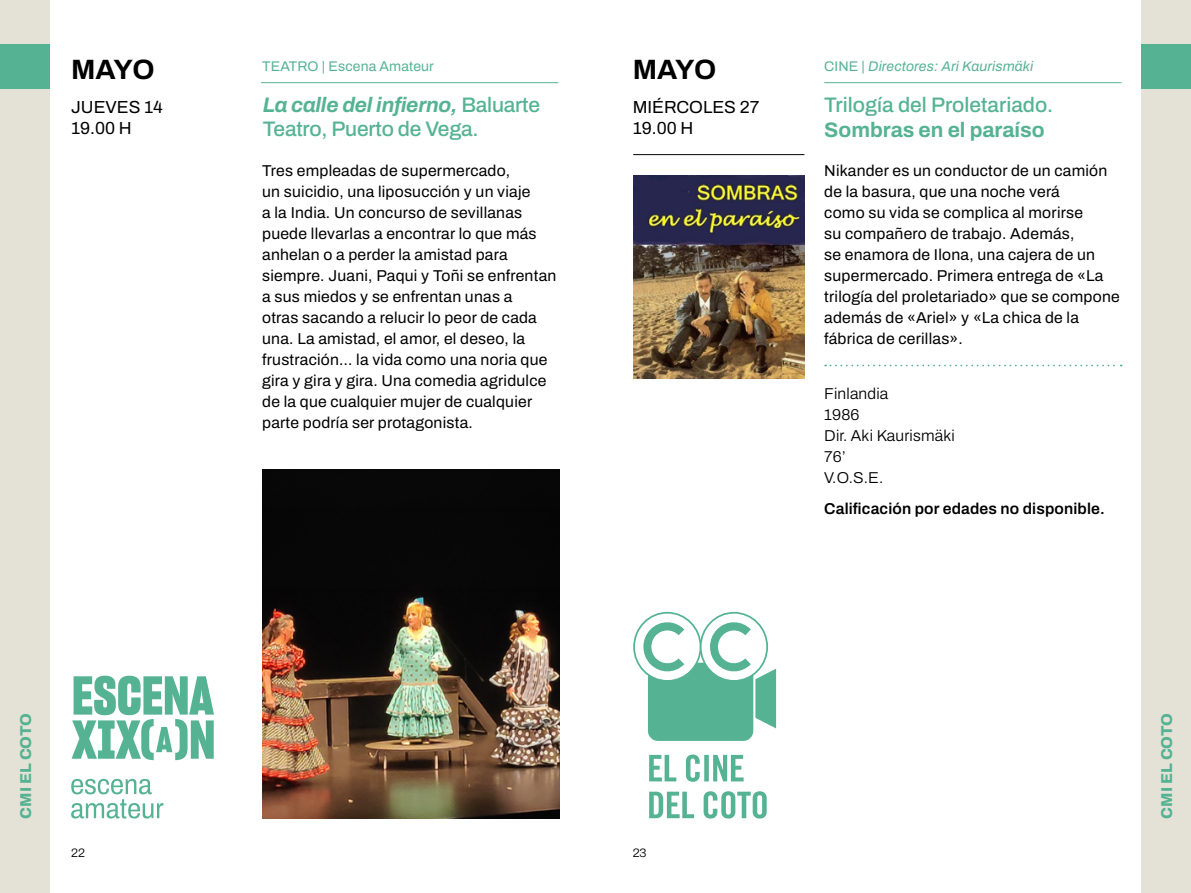
<style>
.page{position:relative;width:1191px;height:893px;background:#fff}
.page>*{position:absolute;margin:0;border:0;box-sizing:border-box;transform-origin:0 0}
.t1{font:700 28px "Archivo";letter-spacing:-.02em;color:#000}
.t2{font:500 21px/24.5px "Archivo";color:#55b393}
.t3{font:700 21px "Archivo";color:#55b393}
.t4{font:17.5px/21px "Archivo";color:#000}
.t5{font:15.75px/21px "Archivo";letter-spacing:.015em;color:#000}
.t6{font:300 15.75px/21px "Archivo";letter-spacing:.01em;color:#000}
.t7{font:600 15.75px "Archivo";letter-spacing:.01em;color:#000}
.t8{font:800 15.75px "Archivo";color:#55b393}
.t9{font:italic 14px "Archivo";letter-spacing:.01em;color:#55b393}
.t10{font:14px "Archivo";letter-spacing:.01em;color:#55b393}
.t11{font:300 12.25px "Archivo";color:#000}
.s1{font-style:normal}
.s2{font-weight:700;font-style:italic}
</style>
<div class="page">
<hr style="left:261px;top:82px;width:297px;height:1px;background:#55b393">
<hr style="left:824px;top:82px;width:297px;height:1px;background:#55b393">
<div style="left:0;top:0;width:50px;height:893px;background:#e4e2d7"></div>
<div style="left:1141px;top:0;width:50px;height:893px;background:#e4e2d7"></div>
<div style="left:1141px;top:45px;width:50px;height:44px;background:#55b393"></div>
<div style="left:0;top:45px;width:50px;height:44px;background:#55b393"></div>
<svg style="left:71px;top:779px;width:92px;height:39px"></svg>
<svg style="left:72px;top:676px;width:142px;height:84px"></svg>
<img style="left:263px;top:470px;width:296px;height:348px">
<hr style="left:633px;top:154px;width:171px;height:1px;background:#000">
<img style="left:633px;top:176px;width:171px;height:202px">
<svg style="left:825px;top:365px;width:296px;height:1px"></svg>
<svg style="left:633px;top:612px;width:68px;height:70px"></svg>
<svg style="left:700px;top:612px;width:68px;height:70px"></svg>
<svg style="left:641px;top:620px;width:135px;height:121px"></svg>
<svg style="left:649px;top:791px;width:117px;height:28px"></svg>
<svg style="left:649px;top:754px;width:94px;height:28px"></svg>
<h1 class="t1" style="left:632px;top:48px;width:85px">MAYO</h1>
<p class="t9" style="left:824px;top:56px;width:211px"><span class="s1">CINE |</span> Directores: Ari Kaurismäki</p>
<h2 class="t2" style="left:824px;top:93px;width:231px">Trilogía del Proletariado.</h2>
<h2 class="t3" style="left:824px;top:114px;width:222px">Sombras en el paraíso</h2>
<p class="t5" style="left:824px;top:160px;width:297px">Nikander es un conductor de un camión de la basura, que una noche verá<br>como su vida se complica al morirse<br>su compañero de trabajo. Además,<br>se enamora de Ilona, una cajera de un supermercado. Primera entrega de «La trilogía del proletariado» que se compone además de «Ariel» y «La chica de la fábrica de cerillas».</p>
<h1 class="t1" style="left:71px;top:48px;width:85px">MAYO</h1>
<p class="t10" style="left:262px;top:56px;width:173px">TEATRO | Escena Amateur</p>
<h2 class="t2" style="left:263px;top:92px;width:279px"><span class="s2">La calle del infierno,</span> Baluarte<br>Teatro, Puerto de Vega.</h2>
<p class="t4" style="left:632px;top:96px;width:128px">MIÉRCOLES 27<br>19.00 H</p>
<p class="t4" style="left:71px;top:96px;width:93px">JUEVES 14<br>19.00 H</p>
<p class="t5" style="left:262px;top:160px;width:296px">Tres empleadas de supermercado,<br>un suicidio, una liposucción y un viaje<br>a la India. Un concurso de sevillanas puede llevarlas a encontrar lo que más anhelan o a perder la amistad para siempre. Juani, Paqui y Toñi se enfrentan a sus miedos y se enfrentan unas a<br>otras sacando a relucir lo peor de cada una. La amistad, el amor, el deseo, la frustración… la vida como una noria que gira y gira y gira. Una comedia agridulce de la que cualquier mujer de cualquier parte podría ser protagonista.</p>
<p class="t6" style="left:824px;top:383px;width:132px">Finlandia<br>1986<br>Dir. Aki Kaurismäki<br>76’<br>V.O.S.E.</p>
<p class="t7" style="left:824px;top:497px;width:282px">Calificación por edades no disponible.</p>
<p class="t8" style="left:14px;top:819px;width:107px;rotate:-90deg">CMI EL COTO</p>
<p class="t8" style="left:1154px;top:819px;width:107px;rotate:-90deg">CMI EL COTO</p>
<p class="t11" style="left:71px;top:844px;width:15px">22</p>
<p class="t11" style="left:632px;top:844px;width:15px">23</p>
</div>
